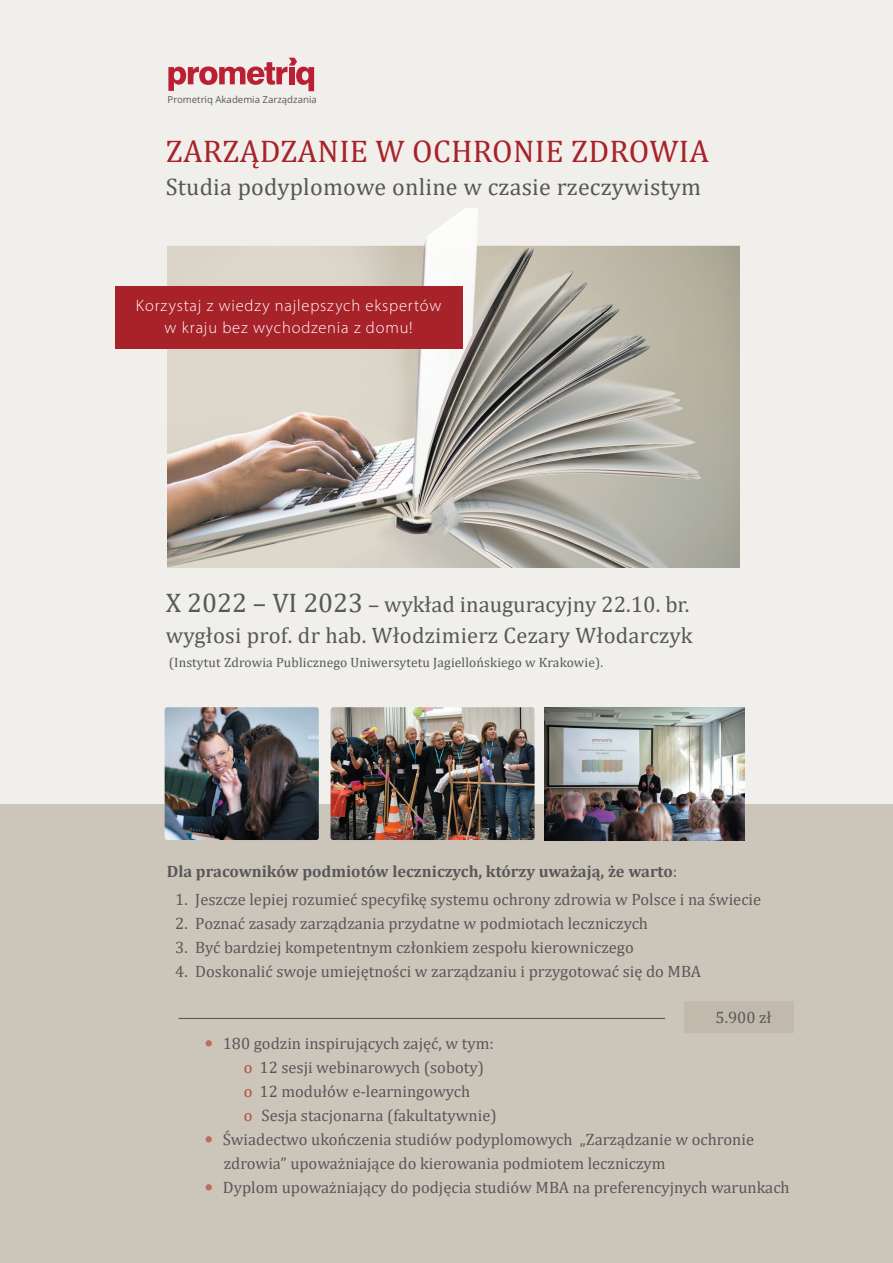
<style>
.page{position:relative;width:893px;height:1263px;background:#ccc6ba}
.page>*{position:absolute;margin:0;border:0;box-sizing:border-box;transform-origin:0 0}
.t1{font:31.5px "Cambria";letter-spacing:.01em;color:#a72229}
.t2{font:24px "Cambria";letter-spacing:.01em;color:#57585a}
.t3{font:22.5px "Cambria";letter-spacing:.01em;color:#57585a}
.t4{font:16.5px/24px "Cambria";color:#57585a}
.t5{font:300 16.5px/22.5px "Myriad Pro";letter-spacing:.05em;color:#fff;text-align:center}
.t6{font:700 16.5px "Cambria";color:#57585a}
.t7{font:13.5px "Cambria";letter-spacing:.01em;color:#57585a}
.t8{font:9.6px "Open Sans";color:#57585a}
.s1{font-size:27px}
.s2{font-weight:400}
.s3{color:#b44e44}
</style>
<div class="page">
<div style="left:0;top:0;width:893px;height:804px;background:#f1efeb"></div>
<img style="left:167px;top:209px;width:572px;height:358px">
<svg style="left:168px;top:58px;width:146px;height:33px"></svg>
<svg style="left:206px;top:1040px;width:6px;height:6px"></svg>
<svg style="left:206px;top:1136px;width:6px;height:6px"></svg>
<svg style="left:206px;top:1184px;width:6px;height:6px"></svg>
<div style="left:115px;top:286px;width:348px;height:63px;background:#a72229"></div>
<img style="left:165px;top:707px;width:154px;height:133px">
<img style="left:331px;top:707px;width:204px;height:133px">
<img style="left:545px;top:707px;width:199px;height:133px">
<div style="left:684px;top:1001px;width:110px;height:32px;background:#c1baac"></div>
<hr style="left:179px;top:1018px;width:486px;height:1px;background:#57585a">
<p class="t8" style="left:168px;top:93px;width:151px">Prometriq Akademia Zarządzania</p>
<p class="t1" style="left:166px;top:133px;width:545px">ZARZĄDZANIE W OCHRONIE ZDROWIA</p>
<p class="t2" style="left:166px;top:173px;width:537px">Studia podyplomowe online w czasie rzeczywistym</p>
<p class="t5" style="left:136px;top:294px;width:307px">Korzystaj z wiedzy najlepszych ekspertów w kraju bez wychodzenia z domu!</p>
<p class="t3" style="left:166px;top:591px;width:525px"><span class="s1">X 2022 – VI 2023</span> – wykład inauguracyjny 22.10. br.</p>
<p class="t3" style="left:166px;top:622px;width:528px">wygłosi prof. dr hab. Włodzimierz Cezary Włodarczyk</p>
<p class="t7" style="left:169px;top:654px;width:436px">(Instytut Zdrowia Publicznego Uniwersytetu Jagiellońskiego w Krakowie).</p>
<p class="t6" style="left:167px;top:859px;width:512px">Dla pracowników podmiotów leczniczych, którzy uważają, że warto<span class="s2">:</span></p>
<p class="t4" style="left:175px;top:887px;width:587px">1. Jeszcze lepiej rozumieć specyfikę systemu ochrony zdrowia w Polsce i na świecie</p>
<p class="t4" style="left:175px;top:911px;width:474px">2. Poznać zasady zarządzania przydatne w podmiotach leczniczych</p>
<p class="t4" style="left:175px;top:935px;width:460px">3. Być bardziej kompetentnym członkiem zespołu kierowniczego</p>
<p class="t4" style="left:175px;top:959px;width:527px">4. Doskonalić swoje umiejętności w zarządzaniu i przygotować się do MBA</p>
<p class="t4" style="left:715px;top:1005px;width:58px">5.900 zł</p>
<p class="t4" style="left:223px;top:1031px;width:273px">180 godzin inspirujących zajęć, w tym:</p>
<p class="t4" style="left:244px;top:1055px;width:242px"><span class="s3">o</span> 12 sesji webinarowych (soboty)</p>
<p class="t4" style="left:244px;top:1079px;width:228px"><span class="s3">o</span> 12 modułów e-learningowych</p>
<p class="t4" style="left:244px;top:1103px;width:254px"><span class="s3">o</span> Sesja stacjonarna (fakultatywnie)</p>
<p class="t4" style="left:223px;top:1127px;width:533px">Świadectwo ukończenia studiów podyplomowych „Zarządzanie w ochronie zdrowia” upoważniające do kierowania podmiotem leczniczym</p>
<p class="t4" style="left:223px;top:1175px;width:568px">Dyplom upoważniający do podjęcia studiów MBA na preferencyjnych warunkach</p>
</div>
